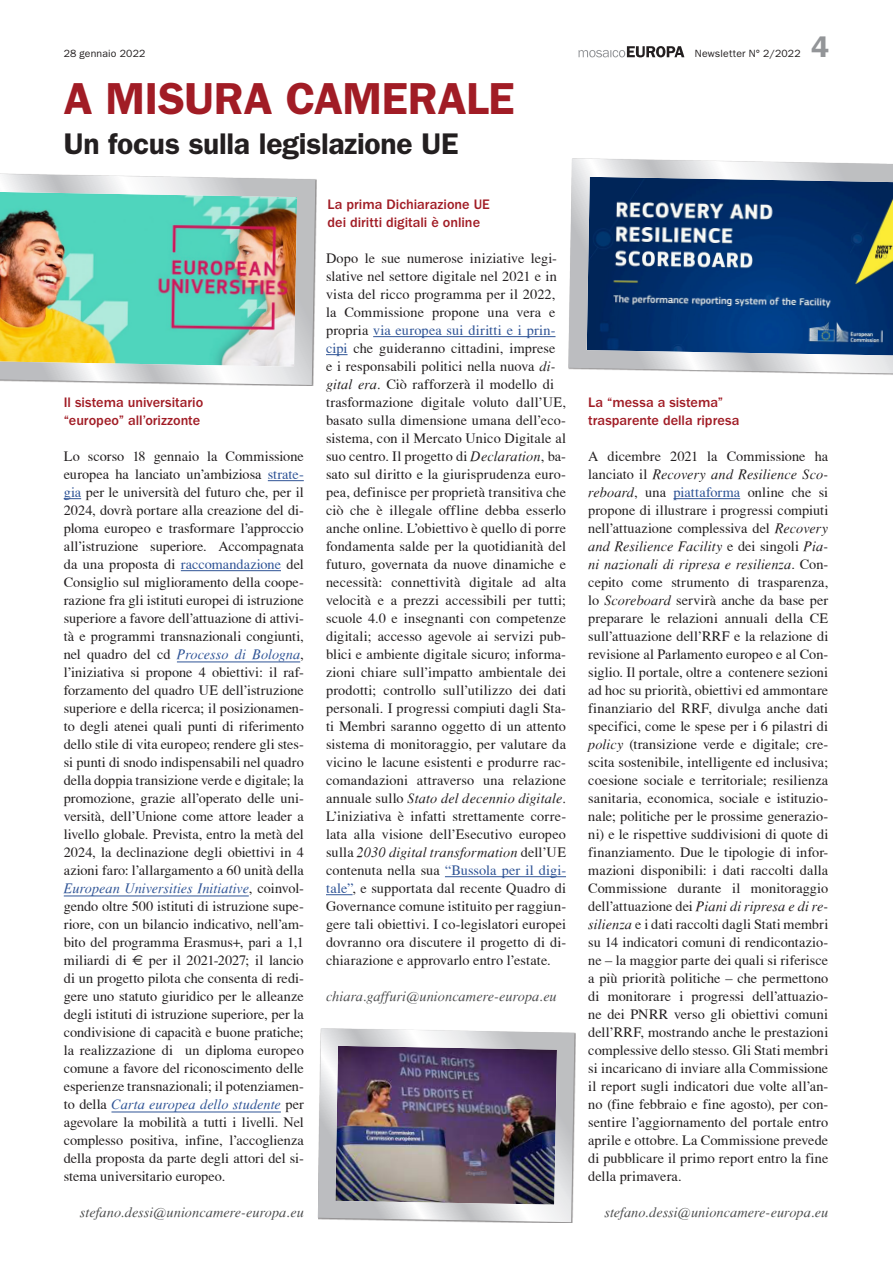
<style>
.page{position:relative;width:893px;height:1263px;background:#fff}
.page>*{position:absolute;margin:0;border:0;box-sizing:border-box;transform-origin:0 0}
.t1{font:600 45px "ITC Franklin Gothic Std";letter-spacing:-.01em;color:#a11c25}
.t2{font:600 30px "ITC Franklin Gothic Std";letter-spacing:-.01em;color:#231f20}
.t3{font:600 30px "ITC Franklin Gothic Std";color:#939598}
.t4{font:14.25px/18px "T Acc LAD";letter-spacing:.01em;color:#231f20;text-align:justify}
.t5{font:14.25px/18px "T Acc LAD Italic";letter-spacing:.005em;color:#231f20}
.t6{font:500 14.25px/18px "ITC Franklin Gothic Std";color:#a11c25}
.t7{font:14.25px "T Acc LAD Italic";letter-spacing:.005em;color:#4b4c4d}
.t8{font:14.25px "T Acc LAD Italic";color:#2f5496}
.t9{font:10.5px "ITC Franklin Gothic Std";letter-spacing:.015em;color:#231f20}
.s1{color:#2f5496}
.s2{font-family:"T Acc LAD";color:#231f20}
.s3{font-family:"Euro Sans"}
.s4{font-family:"T Acc LAD Italic"}
.s5{font-family:"T Acc LAD"}
</style>
<div class="page">
<svg style="left:579px;top:46px;width:105px;height:11px"></svg>
<hr style="left:373px;top:336px;width:182px;height:1px;background:#2f5496">
<svg style="left:326px;top:354px;width:22px;height:1px"></svg>
<hr style="left:445px;top:876px;width:121px;height:1px;background:#2f5496">
<svg style="left:326px;top:894px;width:27px;height:1px"></svg>
<hr style="left:268px;top:480px;width:36px;height:1px;background:#2f5496">
<svg style="left:64px;top:498px;width:17px;height:1px"></svg>
<hr style="left:181px;top:570px;width:100px;height:1px;background:#2f5496">
<hr style="left:177px;top:662px;width:123px;height:1px;background:#2f5496">
<hr style="left:64px;top:896px;width:185px;height:1px;background:#2f5496">
<hr style="left:111px;top:1112px;width:170px;height:1px;background:#2f5496">
<hr style="left:673px;top:498px;width:67px;height:1px;background:#2f5496">
<img style="left:0;top:173px;width:317px;height:213px">
<img style="left:317px;top:1028px;width:259px;height:195px">
<svg style="left:568px;top:158px;width:325px;height:217px;background:#496990"></svg>
<p class="t9" style="left:64px;top:48px;width:83px">28 gennaio 2022</p>
<p class="t9" style="left:695px;top:48px;width:107px">Newsletter N° 2/2022</p>
<h1 class="t1" style="left:64px;top:72px;width:452px">A MISURA CAMERALE</h1>
<h2 class="t2" style="left:64px;top:126px;width:396px">Un focus sulla legislazione UE</h2>
<h2 class="t3" style="left:811px;top:29px;width:19px">4</h2>
<p class="t6" style="left:64px;top:393px;width:141px">Il sistema universitario “europeo” all’orizzonte</p>
<p class="t4" style="left:64px;top:447px;width:242px">Lo scorso 18 gennaio la Commissione europea ha lanciato un’ambiziosa <span class="s1">strate&shy;gia</span> per le università del futuro che, per il 2024, dovrà portare alla creazione del di&shy;ploma europeo e trasformare l’approccio all’istruzione superiore. Accompagnata da una proposta di <span class="s1">raccomandazione</span> del Consiglio sul miglioramento della coope&shy;razione fra gli istituti europei di istruzione superiore a favore dell’attuazione di attivi&shy;tà e programmi transnazionali congiunti,</p>
<p class="t8" style="left:64px;top:646px;width:241px"><span class="s2">nel quadro del cd</span> Processo di Bologna<span class="s2">,</span></p>
<p class="t4" style="left:64px;top:663px;width:242px">l’iniziativa si propone 4 obiettivi: il raf&shy;forzamento del quadro UE dell’istruzione superiore e della ricerca; il posizionamen&shy;to degli atenei quali punti di riferimento dello stile di vita europeo; rendere gli stes&shy;si punti di snodo indispensabili nel quadro della doppia transizione verde e digitale; la promozione, grazie all’operato delle uni&shy;versità, dell’Unione come attore leader a livello globale. Prevista, entro la metà del 2024, la declinazione degli obiettivi in 4 azioni faro: l’allargamento a 60 unità della</p>
<p class="t8" style="left:64px;top:880px;width:241px">European Universities Initiative<span class="s2">, coinvol-</span></p>
<p class="t4" style="left:64px;top:897px;width:242px">gendo oltre 500 istituti di istruzione supe&shy;riore, con un bilancio indicativo, nell’am&shy;bito del programma Erasmus+, pari a 1,1 miliardi di <span class="s3">€</span> per il 2021-2027; il lancio di un progetto pilota che consenta di redi&shy;gere uno statuto giuridico per le alleanze degli istituti di istruzione superiore, per la condivisione di capacità e buone pratiche; la realizzazione di un diploma europeo comune a favore del riconoscimento delle esperienze transnazionali; il potenziamen-</p>
<p class="t8" style="left:64px;top:1096px;width:242px"><span class="s2">to della</span> Carta europea dello studente <span class="s2">per</span></p>
<p class="t4" style="left:64px;top:1113px;width:241px">agevolare la mobilità a tutti i livelli. Nel complesso positiva, infine, l’accoglienza della proposta da parte degli attori del si&shy;stema universitario europeo.</p>
<p class="t7" style="left:80px;top:1204px;width:225px">stefano.dessi@unioncamere-europa.eu</p>
<p class="t6" style="left:327px;top:195px;width:164px">La prima Dichiarazione UE dei diritti digitali è online</p>
<p class="t4" style="left:326px;top:249px;width:242px;text-align:left">Dopo le sue numerose iniziative legi&shy;slative nel settore digitale nel 2021 e in vista del ricco programma per il 2022, la Commissione propone una vera e propria <span class="s1">via europea sui diritti e i prin&shy;cipi</span> che guideranno cittadini, imprese<br>e i responsabili politici nella nuova <span class="s4">di&shy;gital era.</span> Ciò rafforzerà il modello di trasformazione digitale voluto dall’UE, basato sulla dimensione umana dell’eco&shy;sistema, con il Mercato Unico Digitale al suo centro. Il progetto di <span class="s4">Declaration</span>, ba&shy;sato sul diritto e la giurisprudenza euro&shy;pea, definisce per proprietà transitiva che ciò che è illegale offline debba esserlo anche online. L’obiettivo è quello di porre fondamenta salde per la quotidianità del futuro, governata da nuove dinamiche e necessità: connettività digitale ad alta velocità e a prezzi accessibili per tutti; scuole 4.0 e insegnanti con competenze digitali; accesso agevole ai servizi pub&shy;blici e ambiente digitale sicuro; informa&shy;zioni chiare sull’impatto ambientale dei prodotti; controllo sull’utilizzo dei dati personali. I progressi compiuti dagli Sta&shy;ti Membri saranno oggetto di un attento sistema di monitoraggio, per valutare da vicino le lacune esistenti e produrre rac&shy;comandazioni attraverso una relazione</p>
<p class="t5" style="left:326px;top:789px;width:241px"><span class="s5">annuale sullo</span> Stato del decennio digitale.</p>
<p class="t4" style="left:326px;top:807px;width:242px">L’iniziativa è infatti strettamente corre&shy;lata alla visione dell’Esecutivo europeo</p>
<p class="t5" style="left:326px;top:843px;width:242px"><span class="s5">sulla</span> 2030 digital transformation <span class="s5">dell’UE</span></p>
<p class="t4" style="left:326px;top:861px;width:242px">contenuta nella sua <span class="s1">“Bussola per il digi&shy;tale”</span>, e supportata dal recente Quadro di Governance comune istituito per raggiun&shy;gere tali obiettivi. I co-legislatori europei dovranno ora discutere il progetto di di&shy;chiarazione e approvarlo entro l’estate.</p>
<p class="t7" style="left:326px;top:988px;width:232px">chiara.gaffuri@unioncamere-europa.eu</p>
<p class="t6" style="left:588px;top:393px;width:153px">La “messa a sistema” trasparente della ripresa</p>
<p class="t4" style="left:588px;top:447px;width:241px">A dicembre 2021 la Commissione ha</p>
<p class="t5" style="left:588px;top:465px;width:241px"><span class="s5">lanciato il</span> Recovery and Resilience Sco-</p>
<p class="t4" style="left:588px;top:483px;width:242px"><span class="s4">reboard</span>, una <span class="s1">piattaforma</span> online che si propone di illustrare i progressi compiuti nell’attuazione complessiva del <span class="s4">Recovery</span></p>
<p class="t5" style="left:588px;top:537px;width:241px">and Resilience Facility <span class="s5">e dei singoli</span> Pia&shy;ni nazionali di ripresa e resilienza<span class="s5">. Con-</span></p>
<p class="t4" style="left:588px;top:573px;width:242px">cepito come strumento di trasparenza, lo <span class="s4">Scoreboard</span> servirà anche da base per preparare le relazioni annuali della CE sull’attuazione dell’RRF e la relazione di revisione al Parlamento europeo e al Con&shy;siglio. Il portale, oltre a contenere sezioni ad hoc su priorità, obiettivi ed ammontare finanziario del RRF, divulga anche dati specifici, come le spese per i 6 pilastri di <span class="s4">policy</span> (transizione verde e digitale; cre&shy;scita sostenibile, intelligente ed inclusiva; coesione sociale e territoriale; resilienza sanitaria, economica, sociale e istituzio&shy;nale; politiche per le prossime generazio&shy;ni) e le rispettive suddivisioni di quote di finanziamento. Due le tipologie di infor&shy;mazioni disponibili: i dati raccolti dalla Commissione durante il monitoraggio</p>
<p class="t5" style="left:588px;top:897px;width:241px"><span class="s5">dell’attuazione dei</span> Piani di ripresa e di re-</p>
<p class="t4" style="left:588px;top:915px;width:242px"><span class="s4">silienza</span> e i dati raccolti dagli Stati membri su 14 indicatori comuni di rendicontazio&shy;ne – la maggior parte dei quali si riferisce a più priorità politiche – che permettono di monitorare i progressi dell’attuazio&shy;ne dei PNRR verso gli obiettivi comuni dell’RRF, mostrando anche le prestazioni complessive dello stesso. Gli Stati membri si incaricano di inviare alla Commissione il report sugli indicatori due volte all’an&shy;no (fine febbraio e fine agosto), per con&shy;sentire l’aggiornamento del portale entro aprile e ottobre. La Commissione prevede di pubblicare il primo report entro la fine della primavera.</p>
<p class="t7" style="left:604px;top:1204px;width:225px">stefano.dessi@unioncamere-europa.eu</p>
</div>
